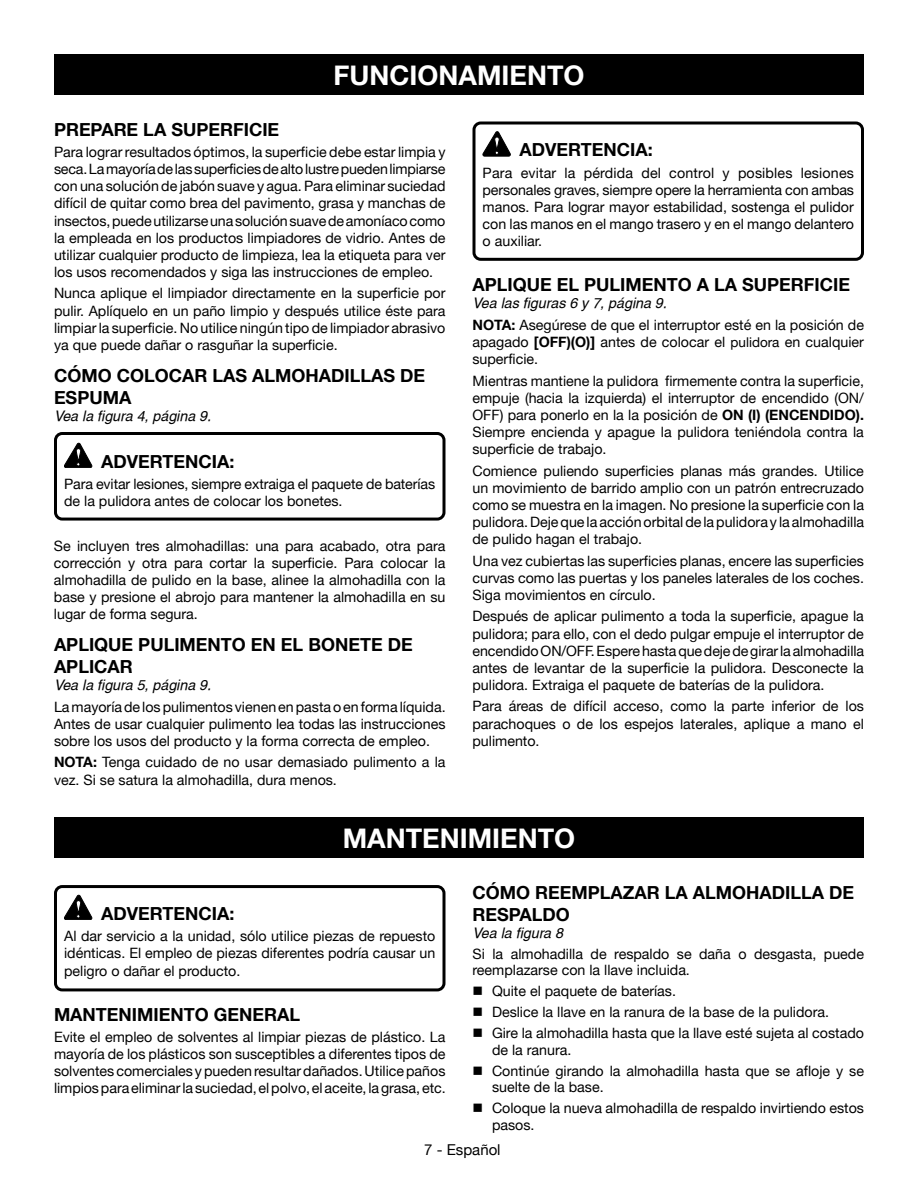
<style>
.page{position:relative;width:918px;height:1188px;background:#fff}
.page>*{position:absolute;margin:0;border:0;box-sizing:border-box;transform-origin:0 0}
.HEADING{font:700 27px "Helvetica Neue";color:#fff}
.Heading_2_no_space{font:700 18px/21.6px "Helvetica Neue";color:#000}
.Heading_2{font:700 18px "Helvetica Neue";color:#000}
.Warning{font:700 18px "Helvetica Neue";color:#000}
.t1{font:15px "Helvetica Neue";color:#000}
.Body_text{font:14.25px/17.1px "Helvetica Neue";color:#000;text-align:justify}
.Warning_Text{font:14.25px/17.1px "Helvetica Neue";color:#000;text-align:justify}
.bullets{font:14.25px/16.5px "Helvetica Neue";color:#000}
.See_figure{font:italic 14.25px "Helvetica";color:#000}
.s1{font-weight:700}
.s2{font-size:13.5px}
</style>
<div class="page">
<div style="left:54px;top:54px;width:810px;height:40px;background:#000"></div>
<svg style="left:483px;top:131px;width:28px;height:25px"></svg>
<svg style="left:64px;top:443px;width:28px;height:25px"></svg>
<div style="left:54px;top:432px;width:392px;height:89px;border:3px solid #000;border-radius:7px"></div>
<div style="left:472px;top:122px;width:392px;height:139px;border:3px solid #000;border-radius:7px"></div>
<div style="left:54px;top:818px;width:810px;height:40px;background:#000"></div>
<svg style="left:64px;top:895px;width:28px;height:25px"></svg>
<div style="left:54px;top:885px;width:392px;height:106px;border:3px solid #000;border-radius:7px"></div>
<p class="HEADING" style="left:334px;top:58px;width:252px">FUNCIONAMIENTO</p>
<p class="Heading_2" style="left:54px;top:118px;width:227px">PREPARE LA SUPERFICIE</p>
<p class="Body_text" style="left:54px;top:143px;width:393px">Para lograr resultados óptimos, la superficie debe estar limpia y seca. La mayoría de las superficies de alto lustre pueden limpiarse con una solución de jabón suave y agua. Para eliminar suciedad difícil de quitar como brea del pavimento, grasa y manchas de insectos, puede utilizarse una solución suave de amoníaco como la empleada en los productos limpiadores de vidrio. Antes de utilizar cualquier producto de limpieza, lea la etiqueta para ver los usos recomendados y siga las instrucciones de empleo.</p>
<p class="Body_text" style="left:54px;top:285px;width:393px">Nunca aplique el limpiador directamente en la superficie por pulir. Aplíquelo en un paño limpio y después utilice éste para limpiar la superficie. No utilice ningún tipo de limpiador abrasivo ya que puede dañar o rasguñar la superficie.</p>
<p class="Heading_2_no_space" style="left:54px;top:364px;width:373px">CÓMO COLOCAR LAS ALMOHADILLAS DE<br>ESPUMA</p>
<p class="See_figure" style="left:54px;top:407px;width:159px">Vea la figura 4, página 9.</p>
<p class="Warning" style="left:101px;top:450px;width:135px">ADVERTENCIA:</p>
<p class="Warning_Text" style="left:64px;top:476px;width:373px">Para evitar lesiones, siempre extraiga el paquete de baterías de la pulidora antes de colocar los bonetes.</p>
<p class="Body_text" style="left:54px;top:537px;width:393px">Se incluyen tres almohadillas: una para acabado, otra para corrección y otra para cortar la superficie. Para colocar la almohadilla de pulido en la base, alinee la almohadilla con la base y presione el abrojo para mantener la almohadilla en su lugar de forma segura.</p>
<p class="Heading_2_no_space" style="left:54px;top:634px;width:360px">APLIQUE PULIMENTO EN EL BONETE DE<br>APLICAR</p>
<p class="See_figure" style="left:54px;top:677px;width:159px">Vea la figura 5, página 9.</p>
<p class="Body_text" style="left:54px;top:698px;width:393px">La mayoría de los pulimentos vienen en pasta o en forma líquida.<br>Antes de usar cualquier pulimento lea todas las instrucciones sobre los usos del producto y la forma correcta de empleo.</p>
<p class="Body_text" style="left:54px;top:754px;width:393px"><span class="s1">NOTA:</span> Tenga cuidado de no usar demasiado pulimento a la vez. Si se satura la almohadilla, dura menos.</p>
<p class="Warning" style="left:520px;top:139px;width:135px">ADVERTENCIA:</p>
<p class="Warning_Text" style="left:483px;top:164px;width:373px">Para evitar la pérdida del control y posibles lesiones personales graves, siempre opere la herramienta con ambas manos. Para lograr mayor estabilidad, sostenga el pulidor con las manos en el mango trasero y en el mango delantero o auxiliar.</p>
<p class="Heading_2_no_space" style="left:472px;top:274px;width:379px">APLIQUE EL PULIMENTO A LA SUPERFICIE</p>
<p class="See_figure" style="left:472px;top:295px;width:196px">Vea las figuras 6 y 7, página 9.</p>
<p class="Body_text" style="left:472px;top:316px;width:393px"><span class="s1">NOTA:</span> Asegúrese de que el interruptor esté en la posición de apagado <span class="s1">[OFF)(O)]</span> antes de colocar el <span class="s2">pulidora</span> en cualquier superficie.</p>
<p class="Body_text" style="left:472px;top:372px;width:393px">Mientras mantiene la pulidora firmemente contra la superficie, empuje (hacia la izquierda) el interruptor de encendido (ON/ OFF) para ponerlo en la la posición de <span class="s1">ON (I) (ENCENDIDO).<br></span>Siempre encienda y apague la pulidora teniéndola contra la superficie de trabajo.</p>
<p class="Body_text" style="left:472px;top:462px;width:393px">Comience puliendo superficies planas más grandes. Utilice un movimiento de barrido amplio con un patrón entrecruzado como se muestra en la imagen. No presione la superficie con la pulidora. Deje que la acción orbital de la pulidora y la almohadilla de pulido hagan el trabajo.</p>
<p class="Body_text" style="left:472px;top:552px;width:393px">Una vez cubiertas las superficies planas, encere las superficies curvas como las puertas y los paneles laterales de los coches.<br>Siga movimientos en círculo.</p>
<p class="Body_text" style="left:472px;top:608px;width:393px">Después de aplicar pulimento a toda la superficie, apague la pulidora; para ello, con el dedo pulgar empuje el interruptor de encendido ON/OFF. Espere hasta que deje de girar la almohadilla antes de levantar de la superficie la pulidora. Desconecte la pulidora. Extraiga el paquete de baterías de la pulidora.</p>
<p class="Body_text" style="left:472px;top:698px;width:393px">Para áreas de difícil acceso, como la parte inferior de los parachoques o de los espejos laterales, aplique a mano el pulimento.</p>
<p class="HEADING" style="left:343px;top:822px;width:234px">MANTENIMIENTO</p>
<p class="Warning" style="left:101px;top:902px;width:135px">ADVERTENCIA:</p>
<p class="Warning_Text" style="left:64px;top:928px;width:373px">Al dar servicio a la unidad, sólo utilice piezas de repuesto idénticas. El empleo de piezas diferentes podría causar un peligro o dañar el producto.</p>
<p class="Heading_2" style="left:54px;top:1003px;width:248px">MANTENIMIENTO GENERAL</p>
<p class="Body_text" style="left:54px;top:1028px;width:393px">Evite el empleo de solventes al limpiar piezas de plástico. La mayoría de los plásticos son susceptibles a diferentes tipos de solventes comerciales y pueden resultar dañados. Utilice paños limpios para eliminar la suciedad, el polvo, el aceite, la grasa, etc.</p>
<p class="Heading_2_no_space" style="left:472px;top:882px;width:383px">CÓMO REEMPLAZAR LA ALMOHADILLA DE<br>RESPALDO</p>
<p class="See_figure" style="left:472px;top:925px;width:92px">Vea la figura 8</p>
<p class="Body_text" style="left:472px;top:945px;width:393px;line-height:16.5px">Si la almohadilla de respaldo se daña o desgasta, puede reemplazarse con la llave incluida.</p>
<p class="bullets" style="left:472px;top:983px;width:205px">■ Quite el paquete de baterías.</p>
<p class="bullets" style="left:472px;top:1004px;width:358px">■ Deslice la llave en la ranura de la base de la pulidora.</p>
<p class="bullets" style="left:492px;top:1025px;width:374px;text-indent:-20px">■ Gire la almohadilla hasta que la llave esté sujeta al costado de la ranura.</p>
<p class="bullets" style="left:492px;top:1062px;width:374px;text-indent:-20px">■ Continúe girando la almohadilla hasta que se afloje y se suelte de la base.</p>
<p class="bullets" style="left:492px;top:1100px;width:374px;text-indent:-20px">■ Coloque la nueva almohadilla de respaldo invirtiendo estos pasos.</p>
<p class="t1" style="left:424px;top:1141px;width:78px">7 - Español</p>
</div>
